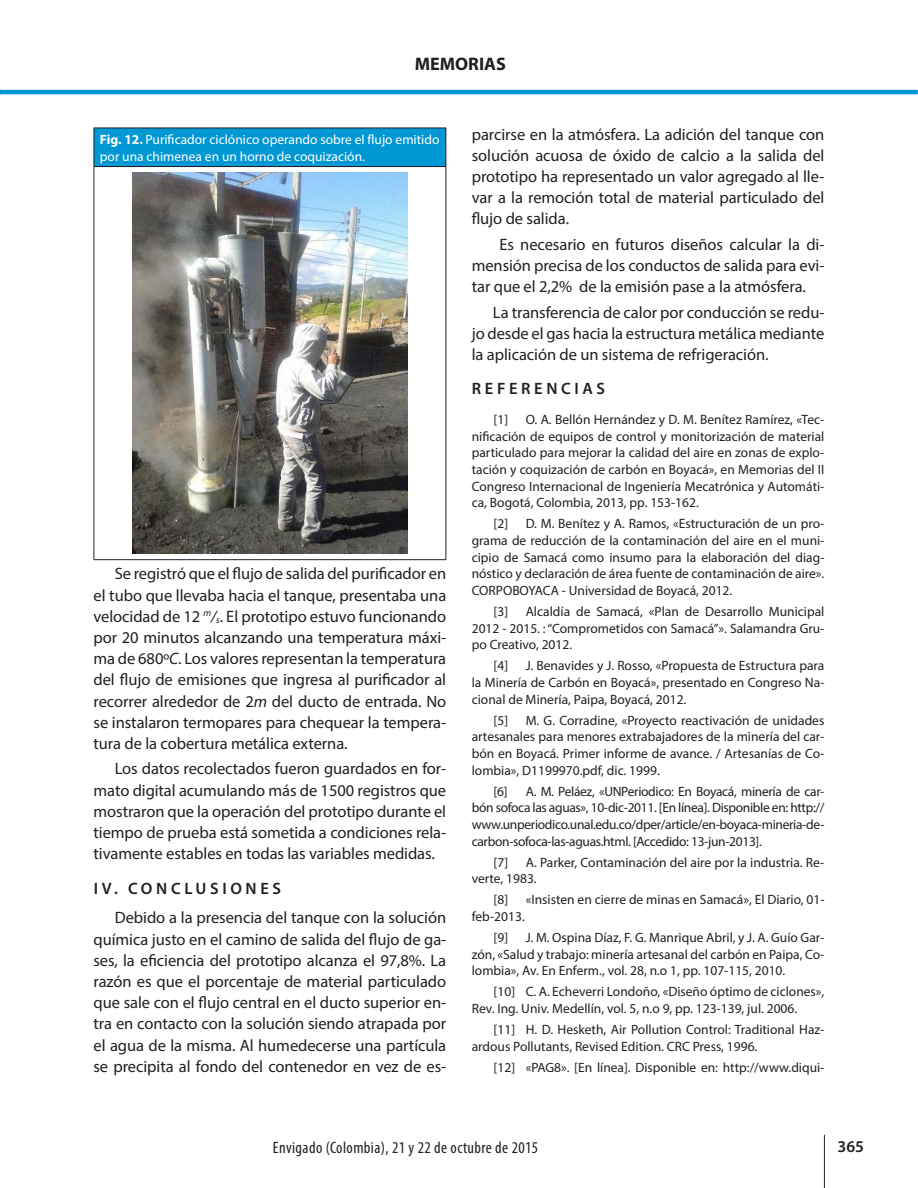
<style>
.page{position:relative;width:918px;height:1188px;background:#fff}
.page>*{position:absolute;margin:0;border:0;box-sizing:border-box;transform-origin:0 0}
.t1{font:700 18.15px "Myriad Pro";color:#231f20}
.t2{font:16.5px/21.1px "Myriad Pro";letter-spacing:-.005em;color:#231f20;text-align:justify}
.t3{font:condensed 16.5px "Myriad Pro";letter-spacing:.025em;color:#231f20}
.t4{font:600 16.5px "Myriad Pro";letter-spacing:.22em;color:#231f20}
.t5{font:13.5px/16.6px "Myriad Pro";color:#231f20;text-align:justify}
.t6{font:13.5px/16.5px "Myriad Pro";color:#fffefc}
.s1{font-weight:700}
.s2{font-style:italic}
.s3{font-style:italic;font-size:9.6px}
</style>
<div class="page">
<hr style="left:0;top:90px;width:918px;height:4px;background:#0098d4">
<hr style="left:824px;top:1135px;width:1px;height:53px;background:#231f20">
<div style="left:94px;top:128px;width:352px;height:39px;background:#0098d4"></div>
<hr style="left:94px;top:128px;width:352px;height:1px;background:#231f20">
<hr style="left:94px;top:128px;width:1px;height:38px;background:#231f20">
<hr style="left:94px;top:166px;width:351px;height:1px;background:#231f20">
<hr style="left:445px;top:128px;width:1px;height:39px;background:#231f20">
<hr style="left:94px;top:167px;width:1px;height:392px;background:#231f20">
<hr style="left:445px;top:167px;width:1px;height:392px;background:#231f20">
<hr style="left:94px;top:559px;width:352px;height:1px;background:#231f20">
<img style="left:132px;top:173px;width:275px;height:381px">
<h1 class="t1" style="left:415px;top:52px;width:93px">MEMORIAS</h1>
<p class="t6" style="left:100px;top:131px;width:341px"><span class="s1">Fig. 12.</span> Purificador ciclónico operando sobre el flujo emitido por una chimenea en un horno de coquización.</p>
<p class="t2" style="left:94px;top:563px;width:354px;text-indent:21px">Se registró que el flujo de salida del purificador en el tubo que llevaba hacia el tanque, presentaba una velocidad de 12 <sup>m</sup><span class="s2">/</span><span class="s3">s</span>. El prototipo estuvo funcionando por 20 minutos alcanzando una temperatura máxi&shy;ma de 680º<span class="s2">C</span>. Los valores representan la temperatura del flujo de emisiones que ingresa al purificador al recorrer alrededor de 2<span class="s2">m</span> del ducto de entrada. No se instalaron termopares para chequear la tempera&shy;tura de la cobertura metálica externa.</p>
<p class="t2" style="left:94px;top:758px;width:354px;text-indent:21px">Los datos recolectados fueron guardados en for&shy;mato digital acumulando más de 1500 registros que mostraron que la operación del prototipo durante el tiempo de prueba está sometida a condiciones rela&shy;tivamente estables en todas las variables medidas.</p>
<p class="t4" style="left:94px;top:878px;width:189px">IV. CONCLUSIONES</p>
<p class="t2" style="left:94px;top:907px;width:354px;text-indent:21px">Debido a la presencia del tanque con la solución química justo en el camino de salida del flujo de ga&shy;ses, la eficiencia del prototipo alcanza el 97,8%. La razón es que el porcentaje de material particulado que sale con el flujo central en el ducto superior en&shy;tra en contacto con la solución siendo atrapada por el agua de la misma. Al humedecerse una partícula se precipita al fondo del contenedor en vez de es-</p>
<p class="t2" style="left:472px;top:123px;width:354px">parcirse en la atmósfera. La adición del tanque con solución acuosa de óxido de calcio a la salida del prototipo ha representado un valor agregado al lle&shy;var a la remoción total de material particulado del flujo de salida.</p>
<p class="t2" style="left:472px;top:234px;width:354px;text-indent:28px">Es necesario en futuros diseños calcular la di&shy;mensión precisa de los conductos de salida para evi&shy;tar que el 2,2% de la emisión pase a la atmósfera.</p>
<p class="t2" style="left:472px;top:301px;width:354px;text-indent:21px">La transferencia de calor por conducción se redu&shy;jo desde el gas hacia la estructura metálica mediante la aplicación de un sistema de refrigeración.</p>
<p class="t4" style="left:472px;top:378px;width:135px">REFERENCIAS</p>
<p class="t5" style="left:494px;top:411px;width:16px">[1]</p>
<p class="t5" style="left:472px;top:411px;width:354px;text-indent:54px">O. A. Bellón Hernández y D. M. Benítez Ramírez, «Tec&shy;nificación de equipos de control y monitorización de material particulado para mejorar la calidad del aire en zonas de explo&shy;tación y coquización de carbón en Boyacá», en Memorias del II Congreso Internacional de Ingeniería Mecatrónica y Automáti&shy;ca, Bogotá, Colombia, 2013, pp. 153-162.</p>
<p class="t5" style="left:494px;top:515px;width:16px">[2]</p>
<p class="t5" style="left:472px;top:515px;width:354px;text-indent:54px">D. M. Benítez y A. Ramos, «Estructuración de un pro&shy;grama de reducción de la contaminación del aire en el muni&shy;cipio de Samacá como insumo para la elaboración del diag&shy;nóstico y declaración de área fuente de contaminación de aire».<br>CORPOBOYACA - Universidad de Boyacá, 2012.</p>
<p class="t5" style="left:494px;top:603px;width:16px">[3]</p>
<p class="t5" style="left:472px;top:603px;width:354px;text-indent:54px">Alcaldía de Samacá, «Plan de Desarrollo Municipal 2012 - 2015. : “Comprometidos con Samacá”». Salamandra Gru&shy;po Creativo, 2012.</p>
<p class="t5" style="left:494px;top:657px;width:16px">[4]</p>
<p class="t5" style="left:472px;top:657px;width:354px;text-indent:54px">J. Benavides y J. Rosso, «Propuesta de Estructura para la Minería de Carbón en Boyacá», presentado en Congreso Na&shy;cional de Minería, Paipa, Boyacá, 2012.</p>
<p class="t5" style="left:494px;top:712px;width:16px">[5]</p>
<p class="t5" style="left:472px;top:712px;width:354px;text-indent:54px">M. G. Corradine, «Proyecto reactivación de unidades artesanales para menores extrabajadores de la minería del car&shy;bón en Boyacá. Primer informe de avance. / Artesanías de Co&shy;lombia», D1199970.pdf, dic. 1999.</p>
<p class="t5" style="left:494px;top:783px;width:15px">[6]</p>
<p class="t5" style="left:472px;top:783px;width:354px;text-indent:54px">A. M. Peláez, «UNPeriodico: En Boyacá, minería de car&shy;bón sofoca las aguas», 10-dic-2011. [En línea]. Disponible en: http:// www.unperiodico.unal.edu.co/dper/article/en-boyaca-mineria-de&shy;carbon-sofoca-las-aguas.html. [Accedido: 13-jun-2013].</p>
<p class="t5" style="left:494px;top:854px;width:16px">[7]</p>
<p class="t5" style="left:472px;top:854px;width:354px;text-indent:54px">A. Parker, Contaminación del aire por la industria. Re&shy;verte, 1983.</p>
<p class="t5" style="left:494px;top:891px;width:16px">[8]</p>
<p class="t5" style="left:526px;top:891px;width:300px">«Insisten en cierre de minas en Samacá», El Diario, 01-</p>
<p class="t5" style="left:472px;top:906px;width:55px;line-height:21px;text-align:center">feb-2013. [9]</p>
<p class="t5" style="left:472px;top:929px;width:354px;text-indent:54px">J. M. Ospina Díaz, F. G. Manrique Abril, y J. A. Guío Gar&shy;zón, «Salud y trabajo: minería artesanal del carbón en Paipa, Co&shy;lombia», Av. En Enferm., vol. 28, n.o 1, pp. 107-115, 2010.</p>
<p class="t5" style="left:472px;top:983px;width:354px;text-indent:22px">[10] C. A. Echeverri Londoño, «Diseño óptimo de ciclones»,<br>Rev. Ing. Univ. Medellín, vol. 5, n.o 9, pp. 123-139, jul. 2006.</p>
<p class="t5" style="left:472px;top:1021px;width:354px;text-indent:22px">[11] H. D. Hesketh, Air Pollution Control: Traditional Haz&shy;ardous Pollutants, Revised Edition. CRC Press, 1996.</p>
<p class="t5" style="left:494px;top:1059px;width:332px">[12] «PAG8». [En línea]. Disponible en: http://www.diqui-</p>
<p class="t3" style="left:273px;top:1138px;width:267px">Envigado (Colombia), 21 y 22 de octubre de 2015</p>
<p class="t4" style="left:838px;top:1136px;width:28px">365</p>
</div>
